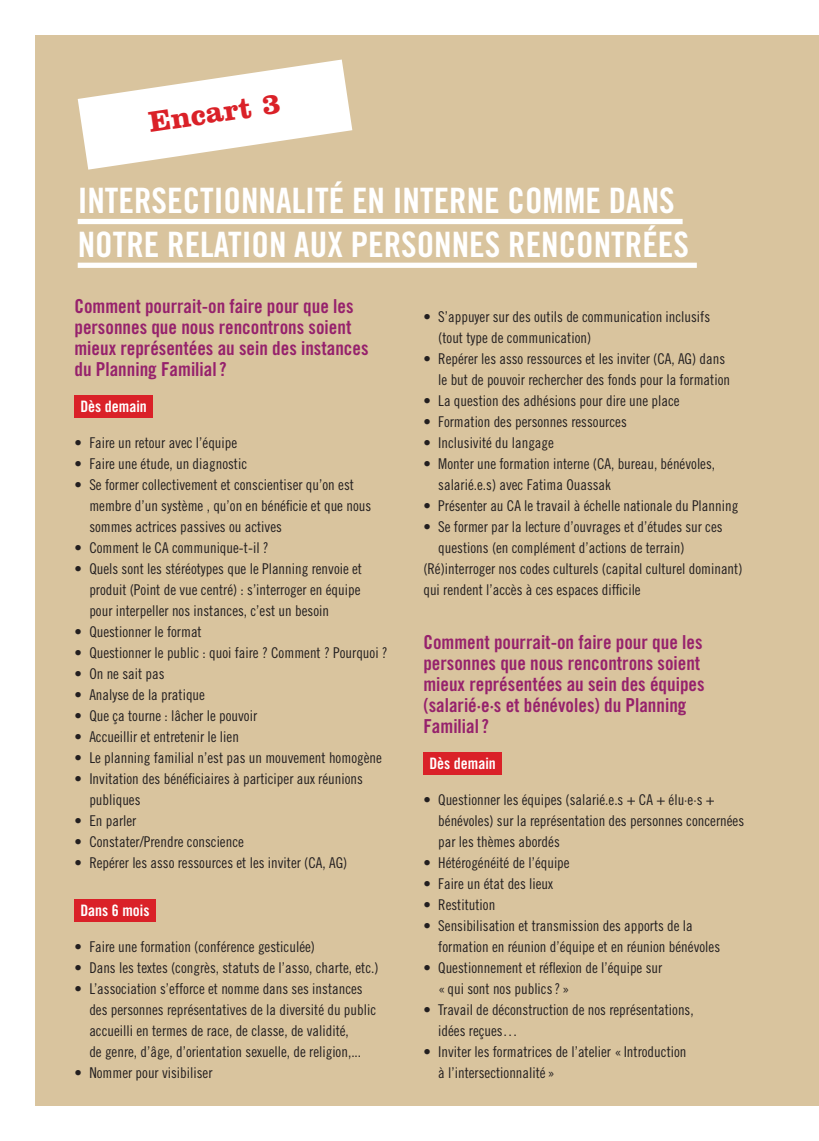
<style>
.page{position:relative;width:819px;height:1141px;background:#fff}
.page>*{position:absolute;margin:0;border:0;box-sizing:border-box;transform-origin:0 0}
.t1{font:35px/43.8px "Trade Gothic Bold Cond Twenty";color:#fff}
.Titre_blocs{font:700 29.75px "Clarendon BT";color:#da2128}
.TÉMOIN-Nom{font:19.25px/21px "Trade Gothic Bold Cond Twenty";color:#96216c}
.TÉMOIN-Nom-2{font:15.75px "Trade Gothic Bold Cond Twenty";color:#fff}
.TÉMOIN-Nom-3{font:14.88px/21px "Trade Gothic Cond Eighteen";color:#231f20}
</style>
<div class="page">
<div style="left:35px;top:35px;width:784px;height:1071px;background:#d9c49e"></div>
<div style="left:74px;top:395px;width:78px;height:23px;background:#da2128"></div>
<div style="left:74px;top:899px;width:81px;height:23px;background:#da2128"></div>
<div style="left:423px;top:752px;width:78px;height:23px;background:#da2128"></div>
<svg style="left:78px;top:60px;width:274px;height:110px"></svg>
<div style="left:78px;top:219px;width:604px;height:5px;background:#fff"></div>
<div style="left:78px;top:263px;width:618px;height:5px;background:#fff"></div>
<p class="Titre_blocs" style="left:146px;top:104px;width:134px;rotate:-9deg">Encart 3</p>
<p class="t1" style="left:78px;top:178px;width:612px">INTERSECTIONNALITÉ EN INTERNE COMME DANS<br>NOTRE RELATION AUX PERSONNES RENCONTRÉES</p>
<p class="TÉMOIN-Nom" style="left:74px;top:296px;width:295px">Comment pourrait-on faire pour que les personnes que nous rencontrons soient mieux représentées au sein des instances du Planning Familial?</p>
<p class="TÉMOIN-Nom-2" style="left:80px;top:397px;width:68px">Dès demain</p>
<p class="TÉMOIN-Nom-3" style="left:74px;top:432px;width:164px">• Faire un retour avec l’équipe</p>
<p class="TÉMOIN-Nom-3" style="left:74px;top:453px;width:174px">• Faire une étude, un diagnostic</p>
<p class="TÉMOIN-Nom-3" style="left:89px;top:474px;width:283px;text-indent:-15px">• Se former collectivement et conscientiser qu’on est membre d’un système , qu’on en bénéficie et que nous sommes actrices passives ou actives</p>
<p class="TÉMOIN-Nom-3" style="left:74px;top:537px;width:196px">• Comment le CA communique-t-il ?</p>
<p class="TÉMOIN-Nom-3" style="left:89px;top:558px;width:274px;text-align:justify;text-indent:-15px">• Quels sont les stéréotypes que le Planning renvoie et produit (Point de vue centré) : s’interroger en équipe pour interpeller nos instances, c’est un besoin</p>
<p class="TÉMOIN-Nom-3" style="left:74px;top:621px;width:129px">• Questionner le format</p>
<p class="TÉMOIN-Nom-3" style="left:74px;top:642px;width:315px">• Questionner le public : quoi faire ? Comment ? Pourquoi ?</p>
<p class="TÉMOIN-Nom-3" style="left:74px;top:663px;width:92px">• On ne sait pas</p>
<p class="TÉMOIN-Nom-3" style="left:74px;top:684px;width:132px">• Analyse de la pratique</p>
<p class="TÉMOIN-Nom-3" style="left:74px;top:705px;width:184px">• Que ça tourne : lâcher le pouvoir</p>
<p class="TÉMOIN-Nom-3" style="left:74px;top:726px;width:166px">• Accueillir et entretenir le lien</p>
<p class="TÉMOIN-Nom-3" style="left:74px;top:747px;width:309px">• Le planning familial n’est pas un mouvement homogène</p>
<p class="TÉMOIN-Nom-3" style="left:89px;top:768px;width:275px;text-indent:-15px">• Invitation des bénéficiaires à participer aux réunions publiques</p>
<p class="TÉMOIN-Nom-3" style="left:74px;top:810px;width:63px">• En parler</p>
<p class="TÉMOIN-Nom-3" style="left:74px;top:831px;width:171px">• Constater/Prendre conscience</p>
<p class="TÉMOIN-Nom-3" style="left:74px;top:852px;width:274px">• Repérer les asso ressources et les inviter (CA, AG)</p>
<p class="TÉMOIN-Nom-2" style="left:80px;top:901px;width:71px">Dans 6 mois</p>
<p class="TÉMOIN-Nom-3" style="left:74px;top:936px;width:242px">• Faire une formation (conférence gesticulée)</p>
<p class="TÉMOIN-Nom-3" style="left:74px;top:957px;width:306px">• Dans les textes (congrès, statuts de l’asso, charte, etc.)</p>
<p class="TÉMOIN-Nom-3" style="left:89px;top:978px;width:288px;text-indent:-15px">• L’association s’efforce et nomme dans ses instances des personnes représentatives de la diversité du public accueilli en termes de race, de classe, de validité,<br>de genre, d’âge, d’orientation sexuelle, de religion,...</p>
<p class="TÉMOIN-Nom-3" style="left:74px;top:1062px;width:139px">• Nommer pour visibiliser</p>
<p class="TÉMOIN-Nom-3" style="left:438px;top:306px;width:273px;text-indent:-15px">• S’appuyer sur des outils de communication inclusifs (tout type de communication)</p>
<p class="TÉMOIN-Nom-3" style="left:438px;top:348px;width:293px;text-indent:-15px">• Repérer les asso ressources et les inviter (CA, AG) dans le but de pouvoir rechercher des fonds pour la formation</p>
<p class="TÉMOIN-Nom-3" style="left:423px;top:390px;width:258px">• La question des adhésions pour dire une place</p>
<p class="TÉMOIN-Nom-3" style="left:423px;top:411px;width:205px">• Formation des personnes ressources</p>
<p class="TÉMOIN-Nom-3" style="left:423px;top:432px;width:132px">• Inclusivité du langage</p>
<p class="TÉMOIN-Nom-3" style="left:438px;top:453px;width:278px;text-indent:-15px">• Monter une formation interne (CA, bureau, bénévoles, salarié.e.s) avec Fatima Ouassak</p>
<p class="TÉMOIN-Nom-3" style="left:423px;top:495px;width:316px">• Présenter au CA le travail à échelle nationale du Planning</p>
<p class="TÉMOIN-Nom-3" style="left:438px;top:516px;width:286px;text-indent:-15px">• Se former par la lecture d’ouvrages et d’études sur ces questions (en complément d’actions de terrain)</p>
<p class="TÉMOIN-Nom-3" style="left:423px;top:558px;width:320px">(Ré)interroger nos codes culturels (capital culturel dominant) qui rendent l’accès à ces espaces difficile</p>
<p class="TÉMOIN-Nom" style="left:423px;top:632px;width:283px">Comment pourrait-on faire pour que les personnes que nous rencontrons soient mieux représentées au sein des équipes (salarié·e·s et bénévoles) du Planning Familial?</p>
<p class="TÉMOIN-Nom-2" style="left:429px;top:754px;width:68px">Dès demain</p>
<p class="TÉMOIN-Nom-3" style="left:438px;top:789px;width:307px;text-indent:-15px">• Questionner les équipes (salarié.e.s + CA + élu·e·s + bénévoles) sur la représentation des personnes concernées par les thèmes abordés</p>
<p class="TÉMOIN-Nom-3" style="left:423px;top:852px;width:148px">• Hétérogénéité de l’équipe</p>
<p class="TÉMOIN-Nom-3" style="left:423px;top:873px;width:131px">• Faire un état des lieux</p>
<p class="TÉMOIN-Nom-3" style="left:423px;top:894px;width:73px">• Restitution</p>
<p class="TÉMOIN-Nom-3" style="left:438px;top:915px;width:283px;text-indent:-15px">• Sensibilisation et transmission des apports de la formation en réunion d’équipe et en réunion bénévoles</p>
<p class="TÉMOIN-Nom-3" style="left:438px;top:957px;width:225px;text-indent:-15px">• Questionnement et réflexion de l’équipe sur «qui sont nos publics? »</p>
<p class="TÉMOIN-Nom-3" style="left:438px;top:999px;width:257px;text-indent:-15px">• Travail de déconstruction de nos représentations, idées reçues…</p>
<p class="TÉMOIN-Nom-3" style="left:438px;top:1041px;width:250px;text-indent:-15px">• Inviter les formatrices de l’atelier «Introduction à l’intersectionnalité»</p>
</div>
